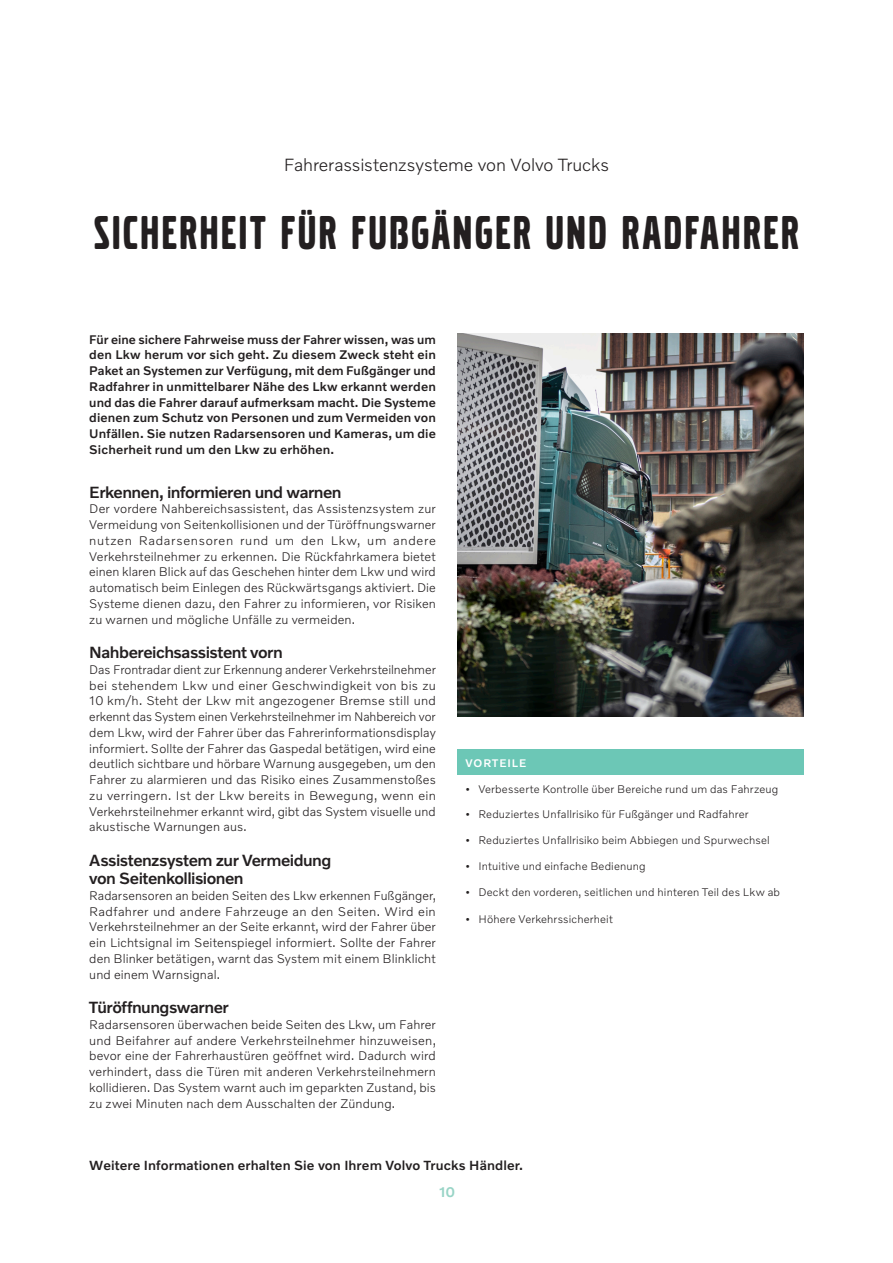
<style>
.page{position:relative;width:893px;height:1263px;background:#fff}
.page>*{position:absolute;margin:0;border:0;box-sizing:border-box;transform-origin:0 0}
.Broad_header{font:49.5px "Volvo Broad Pro";letter-spacing:.055em;color:#231f20}
.Sub_header{font:300 18px "Volvo Novum";letter-spacing:-.005em;color:#231f20}
.Subheader{font:500 16.5px/18.1px "Volvo Novum";letter-spacing:-.03em;color:#231f20}
.Page_no{font:500 14.25px "Volvo Novum";color:#98d4c6}
.Bread{font:500 13.5px "Volvo Novum";letter-spacing:.01em;color:#231f20}
.Bread-2{font:300 12.75px/15.8px "Volvo Novum";letter-spacing:.005em;color:#231f20;text-align:justify}
.Preamble{font:500 12.75px/15.8px "Volvo Novum";letter-spacing:.01em;color:#231f20;text-align:justify}
.t1{font:300 11.25px "Volvo Novum";letter-spacing:.015em;color:#231f20}
.Header_03{font:500 11.25px "Volvo Novum";letter-spacing:.075em;color:#fff}
</style>
<div class="page">
<div style="left:457px;top:749px;width:347px;height:26px;background:#6cc7b6"></div>
<img style="left:457px;top:334px;width:347px;height:382px">
<p class="Sub_header" style="left:284px;top:154px;width:327px">Fahrerassistenzsysteme von Volvo Trucks</p>
<p class="Broad_header" style="left:94px;top:209px;width:706px">SICHERHEIT FÜR FUßGÄNGER UND RADFAHRER</p>
<p class="Preamble" style="left:89px;top:331px;width:348px">Für eine sichere Fahrweise muss der Fahrer wissen, was um den Lkw herum vor sich geht. Zu diesem Zweck steht ein Paket an Systemen zur Verfügung, mit dem Fußgänger und Radfahrer in unmittelbarer Nähe des Lkw erkannt werden und das die Fahrer darauf aufmerksam macht. Die Systeme dienen zum Schutz von Personen und zum Vermeiden von Unfällen. Sie nutzen Radarsensoren und Kameras, um die Sicherheit rund um den Lkw zu erhöhen.</p>
<p class="Subheader" style="left:89px;top:482px;width:254px">Erkennen, informieren und warnen</p>
<p class="Bread-2" style="left:89px;top:501px;width:348px">Der vordere Nahbereichsassistent, das Assistenzsystem zur Vermeidung von Seitenkollisionen und der Türöffnungswarner nutzen Radarsensoren rund um den Lkw, um andere Verkehrsteilnehmer zu erkennen. Die Rückfahrkamera bietet einen klaren Blick auf das Geschehen hinter dem Lkw und wird automatisch beim Einlegen des Rückwärtsgangs aktiviert. Die Systeme dienen dazu, den Fahrer zu informieren, vor Risiken zu warnen und mögliche Unfälle zu vermeiden.</p>
<p class="Subheader" style="left:89px;top:643px;width:195px">Nahbereichsassistent vorn</p>
<p class="Bread-2" style="left:89px;top:661px;width:348px">Das Frontradar dient zur Erkennung anderer Verkehrsteilnehmer bei stehendem Lkw und einer Geschwindigkeit von bis zu 10 km/h. Steht der Lkw mit angezogener Bremse still und erkennt das System einen Verkehrsteilnehmer im Nahbereich vor dem Lkw, wird der Fahrer über das Fahrerinformationsdisplay informiert. Sollte der Fahrer das Gaspedal betätigen, wird eine deutlich sichtbare und hörbare Warnung ausgegeben, um den Fahrer zu alarmieren und das Risiko eines Zusammenstoßes zu verringern. Ist der Lkw bereits in Bewegung, wenn ein Verkehrsteilnehmer erkannt wird, gibt das System visuelle und akustische Warnungen aus.</p>
<p class="Subheader" style="left:89px;top:850px;width:244px">Assistenzsystem zur Vermeidung von Seitenkollisionen</p>
<p class="Bread-2" style="left:89px;top:887px;width:348px">Radarsensoren an beiden Seiten des Lkw erkennen Fußgänger, Radfahrer und andere Fahrzeuge an den Seiten. Wird ein Verkehrsteilnehmer an der Seite erkannt, wird der Fahrer über ein Lichtsignal im Seitenspiegel informiert. Sollte der Fahrer den Blinker betätigen, warnt das System mit einem Blinklicht und einem Warnsignal.</p>
<p class="Subheader" style="left:89px;top:998px;width:141px">Türöffnungswarner</p>
<p class="Bread-2" style="left:89px;top:1016px;width:348px">Radarsensoren überwachen beide Seiten des Lkw, um Fahrer und Beifahrer auf andere Verkehrsteilnehmer hinzuweisen, bevor eine der Fahrerhaustüren geöffnet wird. Dadurch wird verhindert, dass die Türen mit anderen Verkehrsteilnehmern kollidieren. Das System warnt auch im geparkten Zustand, bis zu zwei Minuten nach dem Ausschalten der Zündung.</p>
<p class="Header_03" style="left:466px;top:756px;width:62px">VORTEILE</p>
<p class="t1" style="left:466px;top:781px;width:314px">• Verbesserte Kontrolle über Bereiche rund um das Fahrzeug</p>
<p class="t1" style="left:466px;top:807px;width:284px">• Reduziertes Unfallrisiko für Fußgänger und Radfahrer</p>
<p class="t1" style="left:466px;top:833px;width:306px">• Reduziertes Unfallrisiko beim Abbiegen und Spurwechsel</p>
<p class="t1" style="left:466px;top:859px;width:182px">• Intuitive und einfache Bedienung</p>
<p class="t1" style="left:466px;top:885px;width:316px">• Deckt den vorderen, seitlichen und hinteren Teil des Lkw ab</p>
<p class="t1" style="left:466px;top:912px;width:149px">• Höhere Verkehrssicherheit</p>
<p class="Bread" style="left:89px;top:1156px;width:435px">Weitere Informationen erhalten Sie von Ihrem Volvo Trucks Händler.</p>
<p class="Page_no" style="left:439px;top:1183px;width:17px">10</p>
</div>
